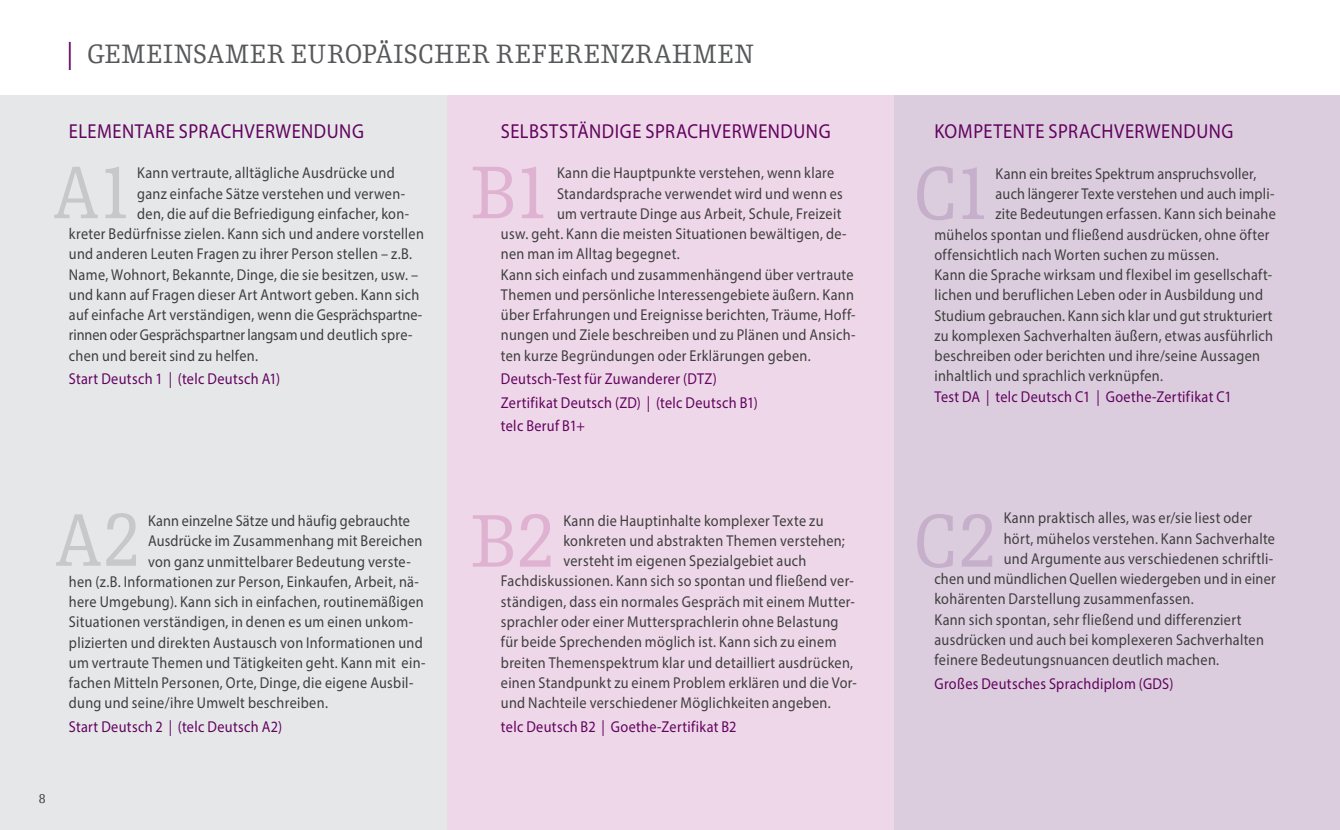
<style>
.page{position:relative;width:1340px;height:830px;background:#fff}
.page>*{position:absolute;margin:0;border:0;box-sizing:border-box;transform-origin:0 0}
.t1{font:28.12px "Egyptienne F";letter-spacing:.005em;color:#57585a;scale:.9 1}
.t2{font:20.25px "Myriad Pro";letter-spacing:.03em;color:#62035f;scale:.91 1}
.t3{font:15.75px "Myriad Pro";letter-spacing:.02em;color:#3e3e3f;scale:.9 1}
.t4{font:15.75px/23.4px "Myriad Pro";letter-spacing:.025em;color:#62035f;scale:.9 1}
.t5{font:15.75px "Myriad Pro";color:#3e3e3f;scale:.9 1}
.t6{font:13.5px "Egyptienne F";color:#3e3e3f;scale:.91 1}
.s1{color:#62035f}
</style>
<div class="page">
<div style="left:893px;top:96px;width:446px;height:733px;background:#dccdde"></div>
<div style="left:0;top:96px;width:446px;height:733px;background:#e6e7e9"></div>
<div style="left:446px;top:96px;width:447px;height:733px;background:#eed7e8"></div>
<svg style="left:56px;top:513px;width:80px;height:52px"></svg>
<svg style="left:473px;top:514px;width:77px;height:52px"></svg>
<svg style="left:917px;top:514px;width:75px;height:53px"></svg>
<svg style="left:473px;top:166px;width:70px;height:52px"></svg>
<svg style="left:917px;top:166px;width:66px;height:54px"></svg>
<svg style="left:54px;top:166px;width:72px;height:52px"></svg>
<h1 class="t1" style="left:67px;top:38px;width:764px"><span class="s1">|</span> GEMEINSAMER EUROPÄISCHER REFERENZRAHMEN</h1>
<p class="t2" style="left:69px;top:118px;width:326px">ELEMENTARE SPRACHVERWENDUNG</p>
<p class="t3" style="left:137px;top:163px;width:287px">Kann vertraute, alltägliche Ausdrücke und</p>
<p class="t3" style="left:137px;top:183px;width:299px">ganz einfache Sätze verstehen und verwen-</p>
<p class="t3" style="left:137px;top:204px;width:304px">den, die auf die Befriedigung einfacher, kon-</p>
<p class="t3" style="left:69px;top:224px;width:396px">kreter Bedürfnisse zielen. Kann sich und andere vorstellen</p>
<p class="t3" style="left:69px;top:244px;width:383px">und anderen Leuten Fragen zu ihrer Person stellen – z.B.</p>
<p class="t3" style="left:69px;top:264px;width:390px">Name, Wohnort, Bekannte, Dinge, die sie besitzen, usw. –</p>
<p class="t3" style="left:69px;top:285px;width:391px">und kann auf Fragen dieser Art Antwort geben. Kann sich</p>
<p class="t3" style="left:69px;top:305px;width:394px">auf einfache Art verständigen, wenn die Gesprächspartne-</p>
<p class="t5" style="left:69px;top:325px;width:383px">rinnen oder Gesprächspartner langsam und deutlich spre-</p>
<p class="t3" style="left:69px;top:345px;width:212px">chen und bereit sind zu helfen.</p>
<p class="t4" style="left:69px;top:367px;width:236px">Start Deutsch 1 | (telc Deutsch A1)</p>
<p class="t2" style="left:501px;top:118px;width:364px">SELBSTSTÄNDIGE SPRACHVERWENDUNG</p>
<p class="t3" style="left:557px;top:163px;width:309px">Kann die Hauptpunkte verstehen, wenn klare</p>
<p class="t3" style="left:557px;top:183px;width:319px">Standardsprache verwendet wird und wenn es</p>
<p class="t3" style="left:557px;top:204px;width:317px">um vertraute Dinge aus Arbeit, Schule, Freizeit</p>
<p class="t3" style="left:501px;top:224px;width:385px">usw. geht. Kann die meisten Situationen bewältigen, de-</p>
<p class="t3" style="left:501px;top:244px;width:200px">nen man im Alltag begegnet.</p>
<p class="t3" style="left:501px;top:264px;width:393px">Kann sich einfach und zusammenhängend über vertraute</p>
<p class="t3" style="left:501px;top:285px;width:394px">Themen und persönliche Interessengebiete äußern. Kann</p>
<p class="t3" style="left:501px;top:305px;width:395px">über Erfahrungen und Ereignisse berichten, Träume, Hoff-</p>
<p class="t3" style="left:501px;top:325px;width:395px">nungen und Ziele beschreiben und zu Plänen und Ansich-</p>
<p class="t3" style="left:501px;top:345px;width:346px">ten kurze Begründungen oder Erklärungen geben.</p>
<p class="t4" style="left:501px;top:367px;width:287px">Deutsch-Test für Zuwanderer (DTZ)<br>Zertifikat Deutsch (ZD) | (telc Deutsch B1) telc Beruf B1+</p>
<p class="t6" style="left:39px;top:791px;width:9px">8</p>
<p class="t3" style="left:148px;top:510px;width:292px">Kann einzelne Sätze und häufig gebrauchte</p>
<p class="t3" style="left:148px;top:531px;width:306px">Ausdrücke im Zusammenhang mit Bereichen</p>
<p class="t3" style="left:148px;top:551px;width:293px">von ganz unmittelbarer Bedeutung verste-</p>
<p class="t3" style="left:69px;top:571px;width:390px">hen (z.B. Informationen zur Person, Einkaufen, Arbeit, nä-</p>
<p class="t3" style="left:69px;top:591px;width:396px">here Umgebung). Kann sich in einfachen, routinemäßigen</p>
<p class="t3" style="left:69px;top:612px;width:384px">Situationen verständigen, in denen es um einen unkom-</p>
<p class="t3" style="left:69px;top:632px;width:395px">plizierten und direkten Austausch von Informationen und</p>
<p class="t3" style="left:69px;top:652px;width:397px">um vertraute Themen und Tätigkeiten geht. Kann mit ein-</p>
<p class="t3" style="left:69px;top:672px;width:384px">fachen Mitteln Personen, Orte, Dinge, die eigene Ausbil-</p>
<p class="t3" style="left:69px;top:693px;width:289px">dung und seine/ihre Umwelt beschreiben.</p>
<p class="t4" style="left:69px;top:714px;width:238px">Start Deutsch 2 | (telc Deutsch A2)</p>
<p class="t3" style="left:563px;top:510px;width:290px">Kann die Hauptinhalte komplexer Texte zu</p>
<p class="t3" style="left:563px;top:530px;width:314px">konkreten und abstrakten Themen verstehen;</p>
<p class="t3" style="left:563px;top:551px;width:271px">versteht im eigenen Spezialgebiet auch</p>
<p class="t3" style="left:501px;top:571px;width:393px">Fachdiskussionen. Kann sich so spontan und fließend ver-</p>
<p class="t3" style="left:501px;top:591px;width:395px">ständigen, dass ein normales Gespräch mit einem Mutter-</p>
<p class="t3" style="left:501px;top:611px;width:377px">sprachler oder einer Muttersprachlerin ohne Belastung</p>
<p class="t3" style="left:501px;top:632px;width:374px">für beide Sprechenden möglich ist. Kann sich zu einem</p>
<p class="t3" style="left:501px;top:652px;width:393px">breiten Themenspektrum klar und detailliert ausdrücken,</p>
<p class="t3" style="left:501px;top:672px;width:397px">einen Standpunkt zu einem Problem erklären und die Vor-</p>
<p class="t3" style="left:501px;top:692px;width:368px">und Nachteile verschiedener Möglichkeiten angeben.</p>
<p class="t4" style="left:501px;top:714px;width:263px">telc Deutsch B2 | Goethe-Zertifikat B2</p>
<p class="t2" style="left:934px;top:119px;width:330px">KOMPETENTE SPRACHVERWENDUNG</p>
<p class="t3" style="left:995px;top:164px;width:291px">Kann ein breites Spektrum anspruchsvoller,</p>
<p class="t3" style="left:995px;top:184px;width:311px">auch längerer Texte verstehen und auch impli-</p>
<p class="t3" style="left:995px;top:204px;width:313px">zite Bedeutungen erfassen. Kann sich beinahe</p>
<p class="t3" style="left:934px;top:224px;width:374px">mühelos spontan und fließend ausdrücken, ohne öfter</p>
<p class="t3" style="left:934px;top:245px;width:317px">offensichtlich nach Worten suchen zu müssen.</p>
<p class="t3" style="left:934px;top:265px;width:376px">Kann die Sprache wirksam und flexibel im gesellschaft-</p>
<p class="t3" style="left:934px;top:285px;width:367px">lichen und beruflichen Leben oder in Ausbildung und</p>
<p class="t3" style="left:934px;top:305px;width:377px">Studium gebrauchen. Kann sich klar und gut strukturiert</p>
<p class="t3" style="left:934px;top:326px;width:378px">zu komplexen Sachverhalten äußern, etwas ausführlich</p>
<p class="t3" style="left:934px;top:346px;width:363px">beschreiben oder berichten und ihre/seine Aussagen</p>
<p class="t3" style="left:934px;top:366px;width:256px">inhaltlich und sprachlich verknüpfen.</p>
<p class="t4" style="left:934px;top:384px;width:332px">Test DA | telc Deutsch C1 | Goethe-Zertifikat C1</p>
<p class="t3" style="left:1003px;top:508px;width:277px">Kann praktisch alles, was er/sie liest oder</p>
<p class="t3" style="left:1003px;top:528px;width:303px">hört, mühelos verstehen. Kann Sachverhalte</p>
<p class="t3" style="left:1003px;top:548px;width:301px">und Argumente aus verschiedenen schriftli-</p>
<p class="t3" style="left:934px;top:569px;width:380px">chen und mündlichen Quellen wiedergeben und in einer</p>
<p class="t3" style="left:934px;top:589px;width:289px">kohärenten Darstellung zusammenfassen.</p>
<p class="t3" style="left:934px;top:609px;width:342px">Kann sich spontan, sehr fließend und differenziert</p>
<p class="t3" style="left:934px;top:629px;width:367px">ausdrücken und auch bei komplexeren Sachverhalten</p>
<p class="t3" style="left:934px;top:650px;width:318px">feinere Bedeutungsnuancen deutlich machen.</p>
<p class="t4" style="left:934px;top:671px;width:267px">Großes Deutsches Sprachdiplom (GDS)</p>
</div>
